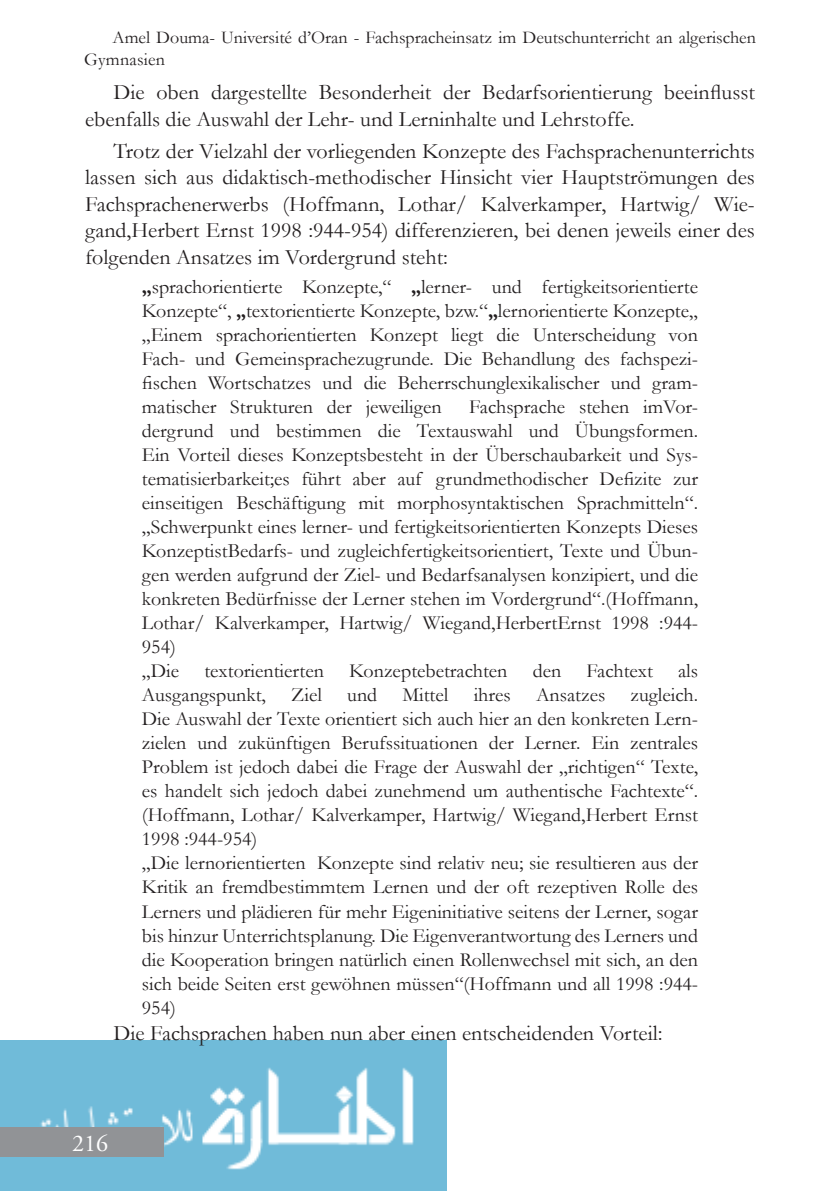
<style>
.page{position:relative;width:840px;height:1191px;background:#fff}
.page>*{position:absolute;margin:0;border:0;box-sizing:border-box;transform-origin:0 0}
.t1{font:24px "Adobe Garamond Pro";color:#fff}
.Normal-fr{font:22px/26.4px "Garamond";color:#231f20}
.Citationfr{font:20px/24px "Garamond";color:#231f20;text-align:justify}
.t2{font:18px/21.6px "Garamond";color:#231f20}
.s1{font-weight:700}
</style>
<div class="page">
<img style="left:0;top:1041px;width:446px;height:150px">
<div style="left:0;top:1127px;width:163px;height:30px;background:#919396"></div>
<p class="t2" style="left:84px;top:26px;width:673px;text-indent:28px">Amel Douma- Université d’Oran - Fachspracheinsatz im Deutschunterricht an algerischen<br>Gymnasien</p>
<p class="Normal-fr" style="left:85px;top:79px;width:671px;text-indent:28px">Die oben dargestellte Besonderheit der Bedarfsorientierung beeinflusst ebenfalls die Auswahl der Lehr- und Lerninhalte und Lehrstoffe.</p>
<p class="Normal-fr" style="left:85px;top:138px;width:671px;text-align:justify;text-indent:28px">Trotz der Vielzahl der vorliegenden Konzepte des Fachsprachenunterrichts lassen sich aus didaktisch-methodischer Hinsicht vier Hauptströmungen des Fachsprachenerwerbs (Hoffmann, Lothar/ Kalverkamper, Hartwig/ Wie&shy;gand,Herbert Ernst 1998 :944-954) differenzieren, bei denen jeweils einer des folgenden Ansatzes im Vordergrund steht:</p>
<p class="Citationfr" style="left:142px;top:275px;width:557px"><span class="s1">„</span>sprachorientierte Konzepte,“ <span class="s1">„</span>lerner- und fertigkeitsorientierte<br>Konzepte“, <span class="s1">„</span>textorientierte Konzepte, bzw.“<span class="s1">„</span>lernorientierte Konzepte„</p>
<p class="Citationfr" style="left:142px;top:323px;width:557px">„Einem sprachorientierten Konzept liegt die Unterscheidung von Fach- und Gemeinsprachezugrunde. Die Behandlung des fachspezi&shy;fischen Wortschatzes und die Beherrschunglexikalischer und gram&shy;matischer Strukturen der jeweiligen</p>
<p class="Citationfr" style="left:142px;top:395px;width:557px;text-indent:327px">Fachsprache stehen imVor&shy;dergrund und bestimmen die Textauswahl und Übungsformen.<br>Ein Vorteil dieses Konzeptsbesteht in der Überschaubarkeit und Sys&shy;tematisierbarkeit;es führt aber auf grundmethodischer Defizite zur einseitigen Beschäftigung mit morphosyntaktischen Sprachmitteln“. „Schwerpunkt eines lerner- und fertigkeitsorientierten Konzepts Dieses KonzeptistBedarfs- und zugleichfertigkeitsorientiert, Texte und Übun&shy;gen werden aufgrund der Ziel- und Bedarfsanalysen konzipiert, und die konkreten Bedürfnisse der Lerner stehen im Vordergrund“.(Hoffmann, Lothar/ Kalverkamper, Hartwig/ Wiegand,HerbertErnst 1998 :944- 954)</p>
<p class="Citationfr" style="left:142px;top:659px;width:39px">„Die</p>
<p class="Citationfr" style="left:204px;top:659px;width:121px">textorientierten</p>
<p class="Citationfr" style="left:349px;top:659px;width:160px">Konzeptebetrachten</p>
<p class="Citationfr" style="left:532px;top:659px;width:30px">den</p>
<p class="Citationfr" style="left:586px;top:659px;width:68px">Fachtext</p>
<p class="Citationfr" style="left:677px;top:659px;width:22px">als</p>
<p class="Citationfr" style="left:142px;top:683px;width:125px">Ausgangspunkt,</p>
<p class="Citationfr" style="left:291px;top:683px;width:32px">Ziel</p>
<p class="Citationfr" style="left:347px;top:683px;width:31px">und</p>
<p class="Citationfr" style="left:402px;top:683px;width:47px">Mittel</p>
<p class="Citationfr" style="left:473px;top:683px;width:39px">ihres</p>
<p class="Citationfr" style="left:535px;top:683px;width:71px">Ansatzes</p>
<p class="Citationfr" style="left:142px;top:683px;width:557px;text-indent:488px">zugleich.<br>Die Auswahl der Texte orientiert sich auch hier an den konkreten Lern&shy;zielen und zukünftigen Berufssituationen der Lerner. Ein zentrales Problem ist jedoch dabei die Frage der Auswahl der „richtigen“ Texte, es handelt sich jedoch dabei zunehmend um authentische Fachtexte“. (Hoffmann, Lothar/ Kalverkamper, Hartwig/ Wiegand,Herbert Ernst 1998 :944-954)</p>
<p class="Citationfr" style="left:142px;top:851px;width:557px">„Die lernorientierten Konzepte sind relativ neu; sie resultieren aus der Kritik an fremdbestimmtem Lernen und der oft rezeptiven Rolle des Lerners und plädieren für mehr Eigeninitiative seitens der Lerner, sogar bis hinzur Unterrichtsplanung. Die Eigenverantwortung des Lerners und die Kooperation bringen natürlich einen Rollenwechsel mit sich, an den sich beide Seiten erst gewöhnen müssen“(Hoffmann und all 1998 :944- 954)</p>
<p class="Normal-fr" style="left:113px;top:1019px;width:550px">Die Fachsprachen haben nun aber einen entscheidenden Vorteil:</p>
<p class="t1" style="left:72px;top:1128px;width:37px">216</p>
</div>
